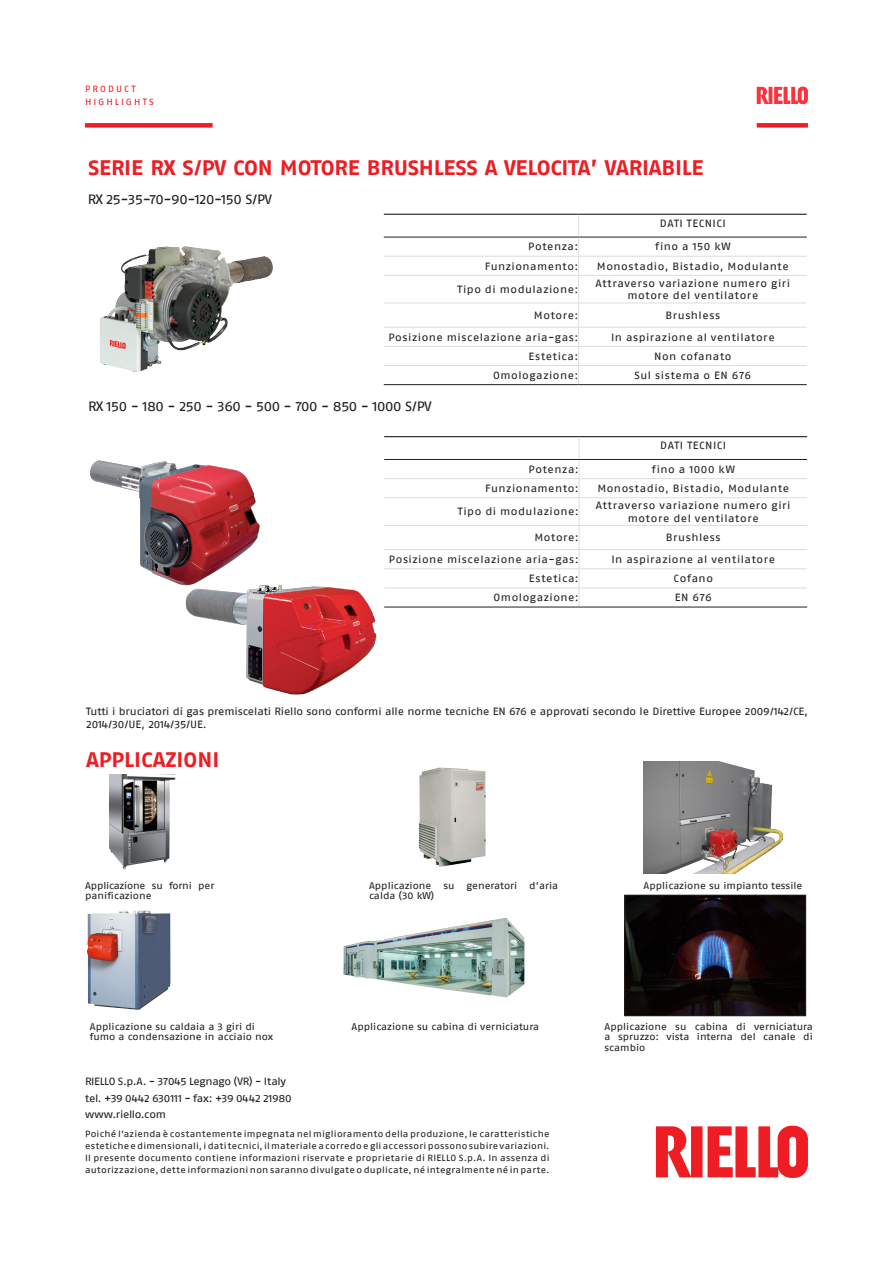
<style>
.page{position:relative;width:893px;height:1263px;background:#fff}
.page>*{position:absolute;margin:0;border:0;box-sizing:border-box;transform-origin:0 0}
.t1{font:700 21px "Fago Ex Lf";letter-spacing:-.01em;color:#ee1d23}
.TESTI{font:13.5px "Fago Ex Lf";letter-spacing:-.03em;color:#231f20}
.Dati_tabelle{font:10.5px "Fago Ex Lf";letter-spacing:.05em;color:#231f20}
.testi{font:10.5px/16.5px "Fago Ex Lf";letter-spacing:-.015em;color:#231f20}
.Testata_tabella_prof{font:10.5px "Fago Ex Lf";letter-spacing:.05em;color:#231f20}
.Dati_tabelle-2{font:10.5px "Fago Ex Lf";letter-spacing:.07em;color:#231f20}
.didascalie{font:9.75px/10.5px "Fago Ex Lf";color:#231f20}
.didascalie-2{font:9.75px/10.5px "Fago Ex Lf";letter-spacing:-.02em;color:#231f20}
.t2{font:9px/12px "Fago Ex Lf";letter-spacing:.025em;color:#231f20;text-align:justify}
.t3{font:9px/13.5px "Fago Ex Lf";letter-spacing:.22em;color:#ee1d23}
</style>
<div class="page">
<div style="left:85px;top:123px;width:128px;height:5px;background:#ee1d23"></div>
<svg style="left:656px;top:1126px;width:46px;height:51px"></svg>
<svg style="left:708px;top:1126px;width:100px;height:52px"></svg>
<div style="left:757px;top:123px;width:51px;height:5px;background:#ee1d23"></div>
<svg style="left:757px;top:87px;width:51px;height:17px"></svg>
<hr style="left:384px;top:256px;width:195px;height:1px;background:#dcdddf">
<hr style="left:579px;top:256px;width:228px;height:1px;background:#dcdddf">
<hr style="left:384px;top:275px;width:195px;height:1px;background:#dcdddf">
<hr style="left:579px;top:275px;width:228px;height:1px;background:#dcdddf">
<hr style="left:384px;top:303px;width:195px;height:1px;background:#dcdddf">
<hr style="left:579px;top:303px;width:228px;height:1px;background:#dcdddf">
<hr style="left:384px;top:327px;width:195px;height:1px;background:#dcdddf">
<hr style="left:579px;top:327px;width:228px;height:1px;background:#dcdddf">
<hr style="left:384px;top:346px;width:195px;height:1px;background:#dcdddf">
<hr style="left:579px;top:346px;width:228px;height:1px;background:#dcdddf">
<hr style="left:384px;top:365px;width:195px;height:1px;background:#dcdddf">
<hr style="left:579px;top:365px;width:228px;height:1px;background:#dcdddf">
<hr style="left:384px;top:214px;width:195px;height:1px;background:#231f20">
<hr style="left:579px;top:214px;width:228px;height:1px;background:#231f20">
<hr style="left:384px;top:237px;width:195px;height:1px;background:#231f20">
<hr style="left:579px;top:237px;width:228px;height:1px;background:#231f20">
<svg style="left:578px;top:215px;width:1px;height:169px"></svg>
<hr style="left:579px;top:384px;width:228px;height:1px;background:#231f20">
<hr style="left:384px;top:384px;width:195px;height:1px;background:#231f20">
<hr style="left:384px;top:478px;width:195px;height:1px;background:#dcdddf">
<hr style="left:579px;top:478px;width:228px;height:1px;background:#dcdddf">
<hr style="left:384px;top:497px;width:195px;height:1px;background:#dcdddf">
<hr style="left:579px;top:497px;width:228px;height:1px;background:#dcdddf">
<hr style="left:384px;top:525px;width:195px;height:1px;background:#dcdddf">
<hr style="left:579px;top:525px;width:228px;height:1px;background:#dcdddf">
<hr style="left:384px;top:549px;width:195px;height:1px;background:#dcdddf">
<hr style="left:579px;top:549px;width:228px;height:1px;background:#dcdddf">
<hr style="left:384px;top:568px;width:195px;height:1px;background:#dcdddf">
<hr style="left:579px;top:568px;width:228px;height:1px;background:#dcdddf">
<hr style="left:384px;top:587px;width:195px;height:1px;background:#dcdddf">
<hr style="left:579px;top:587px;width:228px;height:1px;background:#dcdddf">
<hr style="left:384px;top:436px;width:195px;height:1px;background:#231f20">
<hr style="left:579px;top:436px;width:228px;height:1px;background:#231f20">
<hr style="left:384px;top:459px;width:195px;height:1px;background:#231f20">
<hr style="left:579px;top:459px;width:228px;height:1px;background:#231f20">
<svg style="left:579px;top:437px;width:1px;height:170px"></svg>
<hr style="left:579px;top:607px;width:228px;height:1px;background:#231f20">
<hr style="left:384px;top:607px;width:195px;height:1px;background:#231f20">
<img style="left:87px;top:910px;width:83px;height:100px">
<img style="left:344px;top:918px;width:180px;height:79px">
<img style="left:626px;top:897px;width:178px;height:117px">
<div style="left:624px;top:895px;width:182px;height:121px;border:1px solid #231f20"></div>
<img style="left:109px;top:774px;width:67px;height:95px">
<img style="left:419px;top:767px;width:66px;height:100px">
<img style="left:644px;top:762px;width:138px;height:112px">
<img style="left:90px;top:460px;width:170px;height:126px">
<img style="left:185px;top:556px;width:192px;height:139px">
<img style="left:100px;top:246px;width:128px;height:126px">
<p class="t3" style="left:85px;top:81px;width:70px">PRODUCT<br>HIGHLIGHTS</p>
<p class="t1" style="left:88px;top:155px;width:617px">SERIE RX S/PV CON MOTORE BRUSHLESS A VELOCITA’ VARIABILE</p>
<p class="TESTI" style="left:88px;top:192px;width:186px">RX 25-35-70-90-120-150 S/PV</p>
<p class="Testata_tabella_prof" style="left:660px;top:217px;width:67px">DATI TECNICI</p>
<p class="Dati_tabelle" style="left:528px;top:240px;width:52px">Potenza:</p>
<p class="Dati_tabelle" style="left:655px;top:240px;width:77px">fino a 150 kW</p>
<p class="Dati_tabelle" style="left:485px;top:260px;width:95px">Funzionamento:</p>
<p class="Dati_tabelle" style="left:597px;top:260px;width:193px">Monostadio, Bistadio, Modulante</p>
<p class="Dati_tabelle" style="left:457px;top:283px;width:122px">Tipo di modulazione:</p>
<p class="Dati_tabelle" style="left:596px;top:277px;width:196px">Attraverso variazione numero giri</p>
<p class="Dati_tabelle" style="left:627px;top:289px;width:132px">motore del ventilatore</p>
<p class="Dati_tabelle" style="left:534px;top:309px;width:46px">Motore:</p>
<p class="Dati_tabelle" style="left:665px;top:309px;width:56px">Brushless</p>
<p class="Dati_tabelle" style="left:388px;top:331px;width:191px">Posizione miscelazione aria-gas:</p>
<p class="Dati_tabelle" style="left:611px;top:331px;width:165px">In aspirazione al ventilatore</p>
<p class="Dati_tabelle-2" style="left:528px;top:350px;width:51px">Estetica:</p>
<p class="Dati_tabelle" style="left:654px;top:350px;width:79px">Non cofanato</p>
<p class="Dati_tabelle" style="left:493px;top:369px;width:87px">Omologazione:</p>
<p class="Dati_tabelle" style="left:634px;top:369px;width:118px">Sul sistema o EN 676</p>
<p class="TESTI" style="left:88px;top:398px;width:345px">RX 150 - 180 - 250 - 360 - 500 - 700 - 850 - 1000 S/PV</p>
<p class="Testata_tabella_prof" style="left:660px;top:439px;width:67px">DATI TECNICI</p>
<p class="Dati_tabelle" style="left:528px;top:463px;width:52px">Potenza:</p>
<p class="Dati_tabelle" style="left:652px;top:463px;width:85px">fino a 1000 kW</p>
<p class="Dati_tabelle" style="left:485px;top:482px;width:95px">Funzionamento:</p>
<p class="Dati_tabelle" style="left:597px;top:482px;width:193px">Monostadio, Bistadio, Modulante</p>
<p class="Dati_tabelle" style="left:458px;top:505px;width:122px">Tipo di modulazione:</p>
<p class="Dati_tabelle" style="left:596px;top:499px;width:196px">Attraverso variazione numero giri</p>
<p class="Dati_tabelle" style="left:628px;top:512px;width:132px">motore del ventilatore</p>
<p class="Dati_tabelle" style="left:534px;top:531px;width:46px">Motore:</p>
<p class="Dati_tabelle" style="left:666px;top:531px;width:56px">Brushless</p>
<p class="Dati_tabelle" style="left:389px;top:553px;width:191px">Posizione miscelazione aria-gas:</p>
<p class="Dati_tabelle" style="left:611px;top:553px;width:165px">In aspirazione al ventilatore</p>
<p class="Dati_tabelle-2" style="left:529px;top:572px;width:51px">Estetica:</p>
<p class="Dati_tabelle" style="left:674px;top:572px;width:41px">Cofano</p>
<p class="Dati_tabelle" style="left:494px;top:591px;width:87px">Omologazione:</p>
<p class="Dati_tabelle" style="left:675px;top:591px;width:39px">EN 676</p>
<p class="testi" style="left:86px;top:703px;width:723px">Tutti i bruciatori di gas premiscelati Riello sono conformi alle norme tecniche EN 676 e approvati secondo le Direttive Europee 2009/142/CE,</p>
<p class="testi" style="left:86px;top:716px;width:122px">2014/30/UE, 2014/35/UE.</p>
<p class="t1" style="left:86px;top:747px;width:135px">APPLICAZIONI</p>
<p class="didascalie-2" style="left:85px;top:880px;width:131px">Applicazione su forni per panificazione</p>
<p class="didascalie" style="left:369px;top:880px;width:191px">Applicazione su generatori d’aria calda (30 kW)</p>
<p class="didascalie" style="left:644px;top:880px;width:160px">Applicazione su impianto tessile</p>
<p class="didascalie" style="left:90px;top:1021px;width:185px">Applicazione su caldaia a 3 giri di fumo a condensazione in acciaio nox</p>
<p class="testi" style="left:85px;top:1073px;width:208px">RIELLO S.p.A. - 37045 Legnago (VR) - Italy tel. +39 0442 630111 - fax: +39 0442 21980 www.riello.com</p>
<p class="didascalie" style="left:351px;top:1021px;width:189px">Applicazione su cabina di verniciatura</p>
<p class="t2" style="left:85px;top:1127px;width:466px">Poiché l’azienda è costantemente impegnata nel miglioramento della produzione, le caratteristiche estetiche e dimensionali, i dati tecnici, il materiale a corredo e gli accessori possono subire variazioni.<br>Il presente documento contiene informazioni riservate e proprietarie di RIELLO S.p.A. In assenza di autorizzazione, dette informazioni non saranno divulgate o duplicate, né integralmente né in parte.</p>
<p class="didascalie" style="left:604px;top:1021px;width:210px;text-align:justify">Applicazione su cabina di verniciatura a spruzzo: vista interna del canale di scambio</p>
</div>
